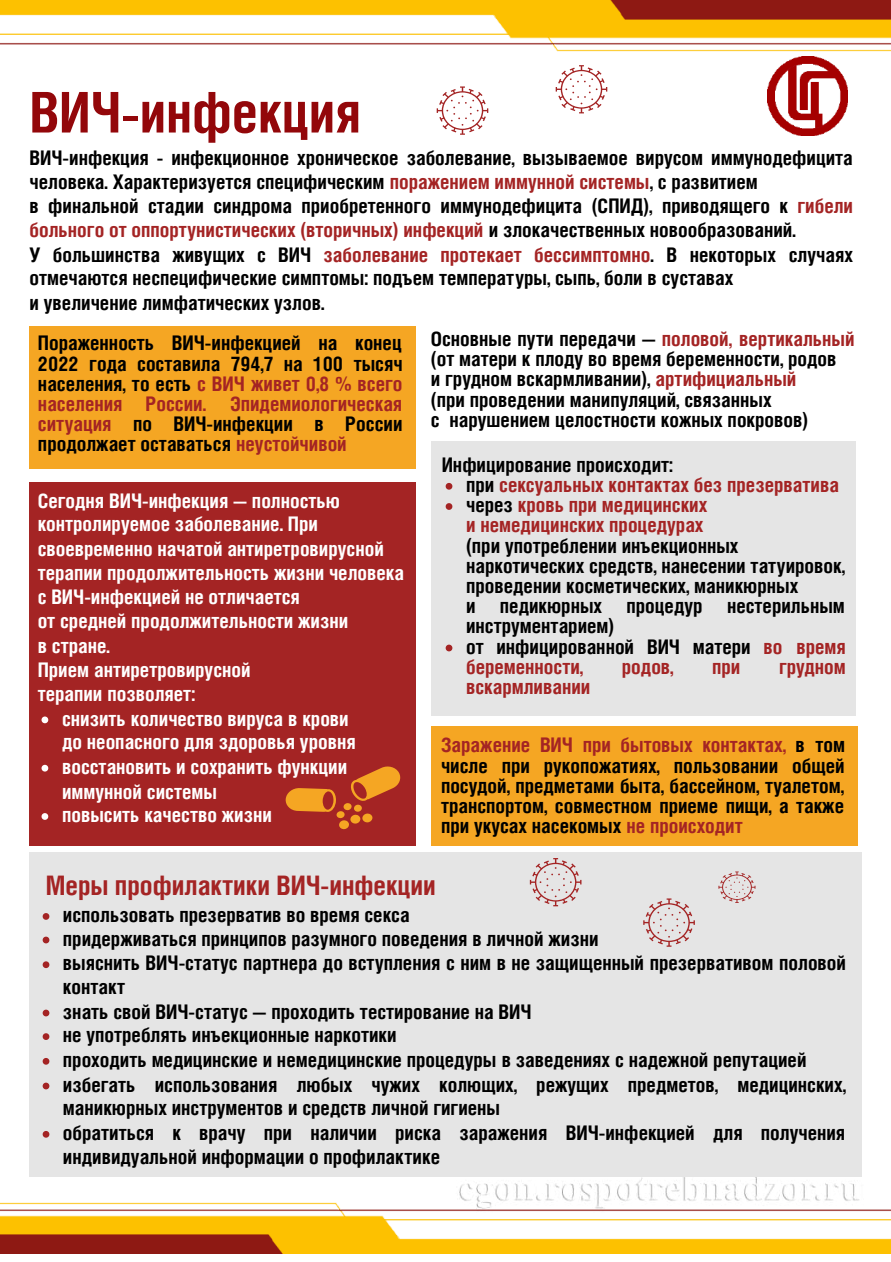
<style>
.page{position:relative;width:891px;height:1262px;background:#fff}
.page>*{position:absolute;margin:0;border:0;box-sizing:border-box;transform-origin:0 0}
.t1{font:700 56.1px "Helios Cond";color:#93070a}
.t2{font:700 27px "Helios Cond";color:#a42424}
.t3{font:700 20.25px/20.2px "Helios Cond";color:#000}
.t4{font:700 20.25px "Helios Cond";color:#fff}
.t5{font:700 20.25px/20.2px "Helios Cond";color:#a42424}
.s1{color:#a42424}
.s2{color:#000}
</style>
<div class="page">
<div style="left:29px;top:326px;width:386px;height:142px;background:#f5a623"></div>
<div style="left:431px;top:726px;width:427px;height:119px;background:#f5a623"></div>
<div style="left:29px;top:482px;width:386px;height:363px;background:#a42424"></div>
<div style="left:431px;top:441px;width:424px;height:274px;background:#e5e5e5"></div>
<img style="left:0;top:0;width:890px;height:52px">
<img style="left:0;top:1202px;width:890px;height:51px">
<img style="left:442px;top:1176px;width:439px;height:39px">
<img style="left:768px;top:56px;width:80px;height:80px">
<svg style="left:446px;top:483px;width:6px;height:6px"></svg>
<svg style="left:446px;top:503px;width:6px;height:7px"></svg>
<svg style="left:446px;top:644px;width:6px;height:7px"></svg>
<svg style="left:42px;top:716px;width:6px;height:7px"></svg>
<svg style="left:42px;top:764px;width:6px;height:7px"></svg>
<svg style="left:42px;top:813px;width:6px;height:6px"></svg>
<div style="left:29px;top:852px;width:833px;height:324px;background:#e5e5e5"></div>
<svg style="left:43px;top:913px;width:6px;height:6px"></svg>
<svg style="left:43px;top:936px;width:6px;height:7px"></svg>
<svg style="left:43px;top:961px;width:6px;height:7px"></svg>
<svg style="left:43px;top:1009px;width:6px;height:7px"></svg>
<svg style="left:43px;top:1033px;width:6px;height:7px"></svg>
<svg style="left:43px;top:1058px;width:6px;height:6px"></svg>
<svg style="left:43px;top:1082px;width:6px;height:7px"></svg>
<svg style="left:43px;top:1131px;width:6px;height:6px"></svg>
<svg style="left:556px;top:65px;width:51px;height:48px"></svg>
<svg style="left:437px;top:86px;width:51px;height:49px"></svg>
<svg style="left:530px;top:858px;width:52px;height:48px"></svg>
<svg style="left:643px;top:898px;width:52px;height:48px"></svg>
<svg style="left:718px;top:871px;width:38px;height:32px"></svg>
<svg style="left:285px;top:766px;width:116px;height:64px"></svg>
<h1 class="t1" style="left:30px;top:79px;width:333px">ВИЧ-инфекция</h1>
<p class="t3" style="left:30px;top:145px;width:825px;line-height:24.2px">ВИЧ-инфекция - инфекционное хроническое заболевание, вызываемое вирусом иммунодефицита человека. Характеризуется специфическим <span class="s1">поражением иммунной системы</span>, с развитием<br>в финальной стадии синдрома приобретенного иммунодефицита (СПИД), приводящего к <span class="s1">гибели больного от оппортунистических (вторичных) инфекций</span> и злокачественных новообразований.<br>У большинства живущих с ВИЧ <span class="s1">заболевание протекает бессимптомно</span>. В некоторых случаях отмечаются неспецифические симптомы: подъем температуры, сыпь, боли в суставах<br>и увеличение лимфатических узлов.</p>
<p class="t3" style="left:431px;top:328px;width:425px">Основные пути передачи — <span class="s1">половой, вертикальный </span>(от матери к плоду во время беременности, родов<br>и грудном вскармливании), <span class="s1">артифициальный<br></span>(при проведении манипуляций, связанных<br>с нарушением целостности кожных покровов)</p>
<p class="t5" style="left:466px;top:454px;width:374px;text-indent:-24px"><span class="s2">Инфицирование происходит:<br>при</span> сексуальных контактах без презерватива <span class="s2">через</span> кровь при медицинских<br>и немедицинских процедурах</p>
<p class="t3" style="left:466px;top:535px;width:381px">(при употреблении инъекционных наркотических средств, нанесении татуировок, проведении косметических, маникюрных<br>и педикюрных процедур нестерильным инструментарием)<br>от инфицированной ВИЧ матери <span class="s1">во время беременности,</span></p>
<p class="t3" style="left:38px;top:333px;width:366px;text-align:justify">Пораженность ВИЧ-инфекцией на конец 2022 года составила 794,7 на 100 тысяч населения, то есть <span class="s1">с ВИЧ живет 0,8 % всего населения России. Эпидемиологическая ситуация</span> по ВИЧ-инфекции в России продолжает оставаться <span class="s1">неустойчивой</span></p>
<p class="t4" style="left:38px;top:488px;width:304px">Сегодня ВИЧ-инфекция — полностью</p>
<p class="t4" style="left:38px;top:512px;width:282px">контролируемое заболевание. При</p>
<p class="t4" style="left:38px;top:536px;width:348px">своевременно начатой антиретровирусной</p>
<p class="t4" style="left:38px;top:560px;width:368px">терапии продолжительность жизни человека</p>
<p class="t4" style="left:38px;top:585px;width:264px">с ВИЧ-инфекцией не отличается</p>
<p class="t4" style="left:38px;top:608px;width:312px">от средней продолжительности жизни</p>
<p class="t4" style="left:38px;top:633px;width:74px">в стране.</p>
<p class="t4" style="left:38px;top:658px;width:214px">Прием антиретровирусной</p>
<p class="t4" style="left:38px;top:681px;width:159px">терапии позволяет:</p>
<p class="t4" style="left:62px;top:706px;width:288px">снизить количество вируса в крови</p>
<p class="t4" style="left:62px;top:729px;width:295px">до неопасного для здоровья уровня</p>
<p class="t4" style="left:62px;top:754px;width:287px">восстановить и сохранить функции</p>
<p class="t4" style="left:62px;top:779px;width:156px">иммунной системы</p>
<p class="t4" style="left:62px;top:802px;width:211px">повысить качество жизни</p>
<p class="t5" style="left:622px;top:656px;width:53px">родов,</p>
<p class="t5" style="left:712px;top:656px;width:30px">при</p>
<p class="t5" style="left:779px;top:656px;width:68px">грудном</p>
<p class="t5" style="left:466px;top:676px;width:126px">вскармливании</p>
<p class="t3" style="left:441px;top:734px;width:405px;text-align:justify"><span class="s1">Заражение ВИЧ при бытовых контактах,</span> в том числе при рукопожатиях, пользовании общей посудой, предметами быта, бассейном, туалетом, транспортом, совместном приеме пищи, а также при укусах насекомых <span class="s1">не происходит</span></p>
<h2 class="t2" style="left:46px;top:869px;width:392px">Меры профилактики ВИЧ-инфекции</h2>
<p class="t3" style="left:63px;top:902px;width:785px;line-height:24.2px">использовать презерватив во время секса<br>придерживаться принципов разумного поведения в личной жизни<br>выяснить ВИЧ-статус партнера до вступления с ним в не защищенный презервативом половой контакт<br>знать свой ВИЧ-статус — проходить тестирование на ВИЧ<br>не употреблять инъекционные наркотики<br>проходить медицинские и немедицинские процедуры в заведениях с надежной репутацией избегать использования любых чужих колющих, режущих предметов, медицинских, маникюрных инструментов и средств личной гигиены<br>обратиться к врачу при наличии риска заражения ВИЧ-инфекцией для получения индивидуальной информации о профилактике</p>
</div>
